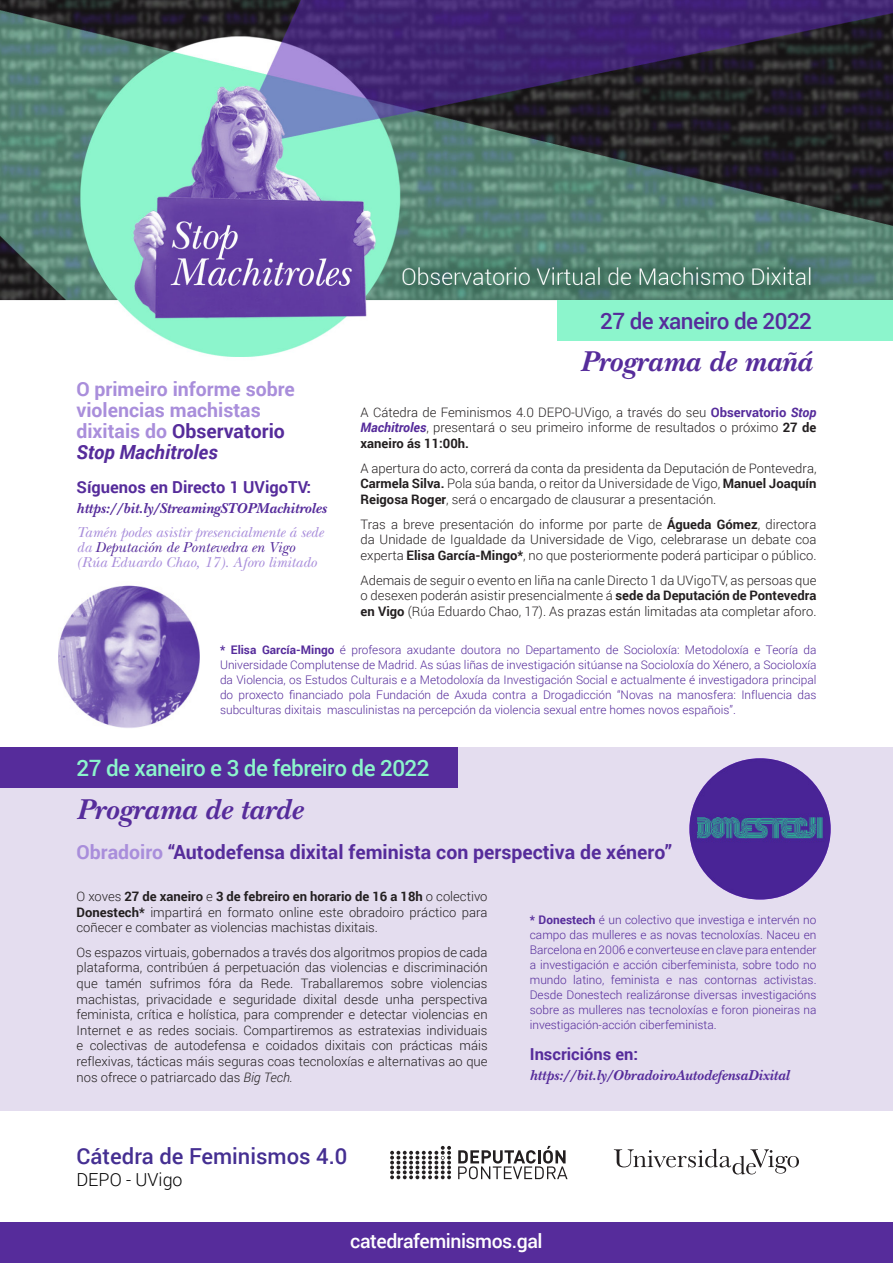
<style>
.page{position:relative;width:893px;height:1263px;background:#fff}
.page>*{position:absolute;margin:0;border:0;box-sizing:border-box;transform-origin:0 0}
.t1{font:italic 700 30px "New Baskerville Std";color:#562c9b}
.t2{font:500 22.5px "Roboto";letter-spacing:-.025em;color:#8cf5cc}
.t3{font:500 22.5px "Roboto";letter-spacing:-.025em;color:#562c9b}
.t4{font:500 22.05px "Roboto";color:#452f92}
.t5{font:700 19.5px/21px "Roboto";color:#a98edb}
.t6{font:700 19.5px "Roboto";color:#562c9b}
.t7{font:500 19.5px "Roboto";letter-spacing:-.025em;color:#fff}
.t8{font:300 17.85px "Roboto";color:#000}
.t9{font:700 16.5px "Roboto";color:#562c9b}
.t10{font:italic 15px/15px "New Baskerville Std";color:#a98edb}
.t11{font:italic 700 15px "New Baskerville Std";color:#562c9b}
.t12{font:300 13.05px/15.6px "Roboto";color:#231f20;text-align:justify}
.t13{font:300 11.85px/15px "Roboto";color:#562c9b;text-align:justify}
.s1{color:#562c9b}
.s2{font-style:italic;color:#562c9b}
.s3{font-weight:700;color:#562c9b}
.s4{font-weight:700;font-style:italic;color:#562c9b}
.s5{font-weight:700}
.s6{color:#a98edb}
.s7{font-style:italic}
</style>
<div class="page">
<svg style="left:614px;top:1149px;width:185px;height:25px"></svg>
<svg style="left:390px;top:1146px;width:61px;height:33px"></svg>
<svg style="left:458px;top:1146px;width:110px;height:33px"></svg>
<img style="left:0;top:0;width:893px;height:357px">
<div style="left:557px;top:300px;width:336px;height:41px;background:#8cf5cc"></div>
<div style="left:0;top:747px;width:893px;height:364px;background:#e4ddef"></div>
<img style="left:58px;top:585px;width:141px;height:143px">
<div style="left:0;top:747px;width:458px;height:41px;background:#562c9b"></div>
<img style="left:689px;top:758px;width:142px;height:141px;border-radius:71px">
<div style="left:0;top:1222px;width:893px;height:41px;background:#562c9b"></div>
<p class="t5" style="left:76px;top:378px;width:220px">O primeiro informe sobre violencias machistas dixitais do <span class="s1">Observatorio<br></span><span class="s2">Stop Machitroles</span></p>
<p class="t9" style="left:77px;top:476px;width:236px">Síguenos en Directo 1 UVigoTV:</p>
<p class="t11" style="left:77px;top:499px;width:251px">https://bit.ly/StreamingSTOPMachitroles</p>
<p class="t10" style="left:77px;top:525px;width:248px">Tamén podes asistir presencialmente á sede da <span class="s1">Deputación de Pontevedra en Vigo</span></p>
<p class="t10" style="left:77px;top:555px;width:242px">(Rúa Eduardo Chao, 17). Aforo limitado</p>
<p class="t3" style="left:600px;top:305px;width:213px">27 de xaneiro de 2022</p>
<p class="t1" style="left:580px;top:344px;width:233px">Programa de mañá</p>
<p class="t12" style="left:361px;top:404px;width:457px">A Cátedra de Feminismos 4.0 DEPO-UVigo, a través do seu <span class="s3">Observatorio</span> <span class="s4">Stop Machitroles</span>, presentará o seu primeiro informe de resultados o próximo <span class="s5">27 de xaneiro ás 11:00h.</span></p>
<p class="t12" style="left:361px;top:460px;width:457px">A apertura do acto, correrá da conta da presidenta da Deputación de Pontevedra, <span class="s5">Carmela Silva.</span> Pola súa banda, o reitor da Universidade de Vigo, <span class="s5">Manuel Joaquín Reigosa Roger</span>, será o encargado de clausurar a presentación.</p>
<p class="t12" style="left:361px;top:516px;width:457px">Tras a breve presentación do informe por parte de <span class="s5">Águeda Gómez</span>, directora da Unidade de Igualdade da Universidade de Vigo, celebrarase un debate coa experta <span class="s5">Elisa García-Mingo*</span>, no que posteriormente poderá participar o público.</p>
<p class="t12" style="left:361px;top:572px;width:457px">Ademais de seguir o evento en liña na canle Directo 1 da UVigoTV, as persoas que o desexen poderán asistir presencialmente á <span class="s5">sede da Deputación de Pontevedra en Vigo</span> (Rúa Eduardo Chao, 17). As prazas están limitadas ata completar aforo.</p>
<p class="t13" style="left:220px;top:642px;width:598px"><span class="s5">* Elisa García-Mingo</span> é profesora axudante doutora no Departamento de Socioloxía: Metodoloxía e Teoría da Universidade Complutense de Madrid. As súas liñas de investigación sitúanse na Socioloxía do Xénero, a Socioloxía da Violencia, os Estudos Culturais e a Metodoloxía da Investigación Social e actualmente é investigadora principal do proxecto financiado pola Fundación de Axuda contra a Drogadicción “Novas na manosfera: Influencia das subculturas dixitais masculinistas na percepción da violencia sexual entre homes novos españois”.</p>
<p class="t2" style="left:77px;top:752px;width:355px">27 de xaneiro e 3 de febreiro de 2022</p>
<p class="t1" style="left:77px;top:792px;width:228px">Programa de tarde</p>
<p class="t6" style="left:77px;top:839px;width:597px"><span class="s6">Obradoiro</span> “Autodefensa dixital feminista con perspectiva de xénero”</p>
<p class="t12" style="left:77px;top:888px;width:413px">O xoves <span class="s5">27 de xaneiro</span> e <span class="s5">3 de febreiro en horario de 16 a 18h</span> o colectivo <span class="s5">Donestech*</span> impartirá en formato online este obradoiro práctico para coñecer e combater as violencias machistas dixitais.</p>
<p class="t12" style="left:77px;top:944px;width:413px">Os espazos virtuais, gobernados a través dos algoritmos propios de cada plataforma, contribúen á perpetuación das violencias e discriminación que tamén sufrimos fóra da Rede. Traballaremos sobre violencias machistas, privacidade e seguridade dixital desde unha perspectiva feminista, crítica e holística, para comprender e detectar violencias en Internet e as redes sociais. Compartiremos as estratexias individuais e colectivas de autodefensa e coidados dixitais con prácticas máis reflexivas, tácticas máis seguras coas tecnoloxías e alternativas ao que nos ofrece o patriarcado das <span class="s7">Big Tech.</span></p>
<p class="t4" style="left:77px;top:1141px;width:272px">Cátedra de Feminismos 4.0</p>
<p class="t8" style="left:77px;top:1167px;width:108px">DEPO - UVigo</p>
<p class="t13" style="left:530px;top:911px;width:288px"><span class="s5">* Donestech</span> é un colectivo que investiga e intervén no campo das mulleres e as novas tecnoloxías. Naceu en Barcelona en 2006 e converteuse en clave para entender a investigación e acción ciberfeminista, sobre todo no mundo latino, feminista e nas contornas activistas.<br>Desde Donestech realizáronse diversas investigacións sobre as mulleres nas tecnoloxías e foron pioneiras na investigación-acción ciberfeminista.</p>
<p class="t9" style="left:530px;top:1042px;width:110px">Inscricións en:</p>
<p class="t11" style="left:530px;top:1066px;width:261px">https://bit.ly/ObradoiroAutodefensaDixital</p>
<p class="t7" style="left:350px;top:1227px;width:194px">catedrafeminismos.gal</p>
</div>
